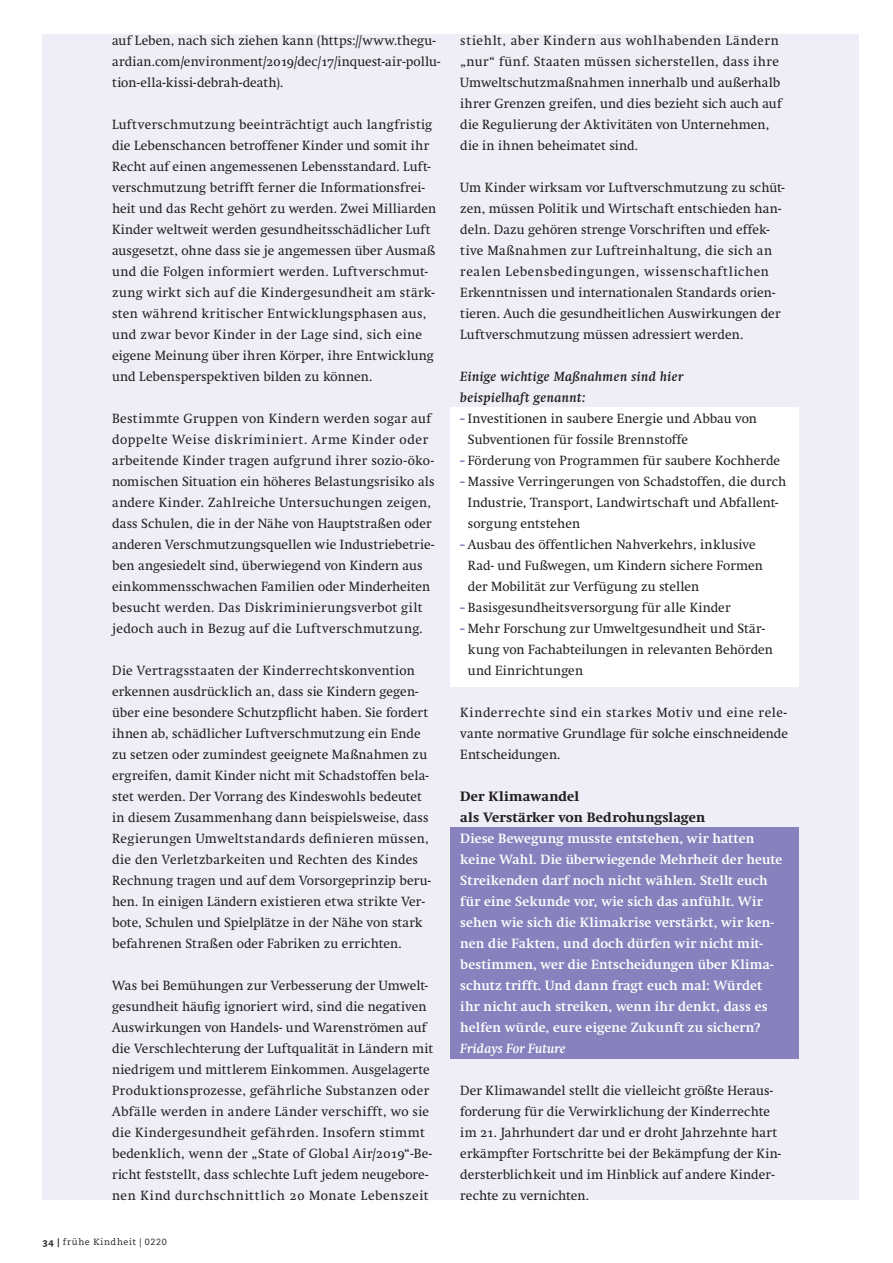
<style>
.page{position:relative;width:893px;height:1263px;background:#fff}
.page>*{position:absolute;margin:0;border:0;box-sizing:border-box;transform-origin:0 0}
.t1{font:13.2px/21px "Nu Swift";letter-spacing:.015em;color:#231f20}
.t2{font:700 13.2px/21px "Nu Swift";letter-spacing:.01em;color:#fff}
.t3{font:italic 700 13.2px/21px "Nu Swift";letter-spacing:.03em;color:#231f20}
.t4{font:800 13.2px/21px "Nu Swift";letter-spacing:.015em;color:#231f20}
.t5{font:italic 700 13.2px "Nu Swift";letter-spacing:.015em;color:#fff}
.t6{font:9px "Caecilia";letter-spacing:.08em;color:#231f20}
.s1{font-family:"Caecilia Heavy Os F"}
.s2{font-weight:800;color:#8781bd}
</style>
<div class="page">
<div style="left:43px;top:34px;width:816px;height:1166px;background:#efeef6"></div>
<div style="left:451px;top:828px;width:348px;height:231px;background:#8781bd"></div>
<div style="left:451px;top:408px;width:348px;height:279px;background:#fff"></div>
<p class="t1" style="left:112px;top:30px;width:330px">auf Leben, nach sich ziehen kann (https://www.thegu&shy;ardian.com/environment/2019/dec/17/inquest-air-pollu&shy;tion-ella-kissi-debrah-death).</p>
<p class="t1" style="left:112px;top:114px;width:326px">Luftverschmutzung beeinträchtigt auch langfristig die Lebenschancen betroffener Kinder und somit ihr Recht auf einen angemessenen Lebensstandard. Luft&shy;verschmutzung betrifft ferner die Informationsfrei&shy;heit und das Recht gehört zu werden. Zwei Milliarden Kinder weltweit werden gesundheitsschädlicher Luft ausgesetzt, ohne dass sie je angemessen über Ausmaß und die Folgen informiert werden. Luftverschmut&shy;zung wirkt sich auf die Kindergesundheit am stärk&shy;sten während kritischer Entwicklungsphasen aus, und zwar bevor Kinder in der Lage sind, sich eine eigene Meinung über ihren Körper, ihre Entwicklung und Lebensperspektiven bilden zu können.</p>
<p class="t1" style="left:112px;top:408px;width:324px">Bestimmte Gruppen von Kindern werden sogar auf doppelte Weise diskriminiert. Arme Kinder oder arbeitende Kinder tragen aufgrund ihrer sozio-öko&shy;nomischen Situation ein höheres Belastungsrisiko als andere Kinder. Zahlreiche Untersuchungen zeigen, dass Schulen, die in der Nähe von Hauptstraßen oder anderen Verschmutzungsquellen wie Industriebetrie&shy;ben angesiedelt sind, überwiegend von Kindern aus einkommensschwachen Familien oder Minderheiten besucht werden. Das Diskriminierungsverbot gilt jedoch auch in Bezug auf die Luftverschmutzung.</p>
<p class="t1" style="left:112px;top:660px;width:320px">Die Vertragsstaaten der Kinderrechtskonvention erkennen ausdrücklich an, dass sie Kindern gegen&shy;über eine besondere Schutzpflicht haben. Sie fordert ihnen ab, schädlicher Luftverschmutzung ein Ende zu setzen oder zumindest geeignete Maßnahmen zu ergreifen, damit Kinder nicht mit Schadstoffen bela&shy;stet werden. Der Vorrang des Kindeswohls bedeutet in diesem Zusammenhang dann beispielsweise, dass Regierungen Umweltstandards definieren müssen, die den Verletzbarkeiten und Rechten des Kindes Rechnung tragen und auf dem Vorsorgeprinzip beru&shy;hen. In einigen Ländern existieren etwa strikte Ver&shy;bote, Schulen und Spielplätze in der Nähe von stark befahrenen Straßen oder Fabriken zu errichten.</p>
<p class="t1" style="left:112px;top:975px;width:323px">Was bei Bemühungen zur Verbesserung der Umwelt&shy;gesundheit häufig ignoriert wird, sind die negativen Auswirkungen von Handels- und Warenströmen auf die Verschlechterung der Luftqualität in Ländern mit niedrigem und mittlerem Einkommen. Ausgelagerte Produktionsprozesse, gefährliche Substanzen oder Abfälle werden in andere Länder verschifft, wo sie die Kindergesundheit gefährden. Insofern stimmt bedenklich, wenn der „State of Global Air/2019“-Be&shy;richt feststellt, dass schlechte Luft jedem neugebore&shy;nen Kind durchschnittlich 20 Monate Lebenszeit</p>
<p class="t6" style="left:43px;top:1236px;width:126px"><span class="s1">34 |</span> frühe Kindheit | 0220</p>
<p class="t1" style="left:460px;top:30px;width:323px">stiehlt, aber Kindern aus wohlhabenden Ländern „nur“ fünf. Staaten müssen sicherstellen, dass ihre Umweltschutzmaßnahmen innerhalb und außerhalb ihrer Grenzen greifen, und dies bezieht sich auch auf die Regulierung der Aktivitäten von Unternehmen, die in ihnen beheimatet sind.</p>
<p class="t1" style="left:460px;top:177px;width:326px">Um Kinder wirksam vor Luftverschmutzung zu schüt&shy;zen, müssen Politik und Wirtschaft entschieden han&shy;deln. Dazu gehören strenge Vorschriften und effek&shy;tive Maßnahmen zur Luftreinhaltung, die sich an realen Lebensbedingungen, wissenschaftlichen Erkenntnissen und internationalen Standards orien&shy;tieren. Auch die gesundheitlichen Auswirkungen der Luftverschmutzung müssen adressiert werden.</p>
<p class="t3" style="left:460px;top:365px;width:224px">Einige wichtige Maßnahmen sind hier beispielhaft genannt:</p>
<p class="t1" style="left:468px;top:408px;width:291px;text-indent:-8px"><span class="s2">-</span> Investitionen in saubere Energie und Abbau von<br>Subventionen für fossile Brennstoffe</p>
<p class="t1" style="left:460px;top:450px;width:321px"><span class="s2">-</span> Förderung von Programmen für saubere Kochherde</p>
<p class="t1" style="left:468px;top:471px;width:320px;text-indent:-8px"><span class="s2">-</span> Massive Verringerungen von Schadstoffen, die durch<br>Industrie, Transport, Landwirtschaft und Abfallent&shy;sorgung entstehen</p>
<p class="t1" style="left:468px;top:534px;width:297px;text-indent:-8px"><span class="s2">-</span> Ausbau des öffentlichen Nahverkehrs, inklusive<br>Rad- und Fußwegen, um Kindern sichere Formen der Mobilität zur Verfügung zu stellen</p>
<p class="t1" style="left:460px;top:597px;width:272px"><span class="s2">-</span> Basisgesundheitsversorgung für alle Kinder</p>
<p class="t1" style="left:468px;top:618px;width:306px;text-indent:-8px"><span class="s2">-</span> Mehr Forschung zur Umweltgesundheit und Stär&shy;kung von Fachabteilungen in relevanten Behörden und Einrichtungen</p>
<p class="t1" style="left:460px;top:702px;width:329px;text-align:justify">Kinderrechte sind ein starkes Motiv und eine rele&shy;vante normative Grundlage für solche einschneidende Entscheidungen.</p>
<p class="t4" style="left:460px;top:785px;width:247px">Der Klimawandel<br>als Verstärker von Bedrohungslagen</p>
<p class="t2" style="left:460px;top:827px;width:324px">Diese Bewegung musste entstehen, wir hatten keine Wahl. Die überwiegende Mehrheit der heute Streikenden darf noch nicht wählen. Stellt euch für eine Sekunde vor, wie sich das anfühlt. Wir sehen wie sich die Klimakrise verstärkt, wir ken&shy;nen die Fakten, und doch dürfen wir nicht mit&shy;bestimmen, wer die Entscheidungen über Klima&shy;schutz trifft. Und dann fragt euch mal: Würdet ihr nicht auch streiken, wenn ihr denkt, dass es helfen würde, eure eigene Zukunft zu sichern?</p>
<p class="t5" style="left:460px;top:1040px;width:107px">Fridays For Future</p>
<p class="t1" style="left:460px;top:1080px;width:322px">Der Klimawandel stellt die vielleicht größte Heraus&shy;forderung für die Verwirklichung der Kinderrechte im 21. Jahrhundert dar und er droht Jahrzehnte hart erkämpfter Fortschritte bei der Bekämpfung der Kin&shy;dersterblichkeit und im Hinblick auf andere Kinder&shy;rechte zu vernichten.</p>
</div>
